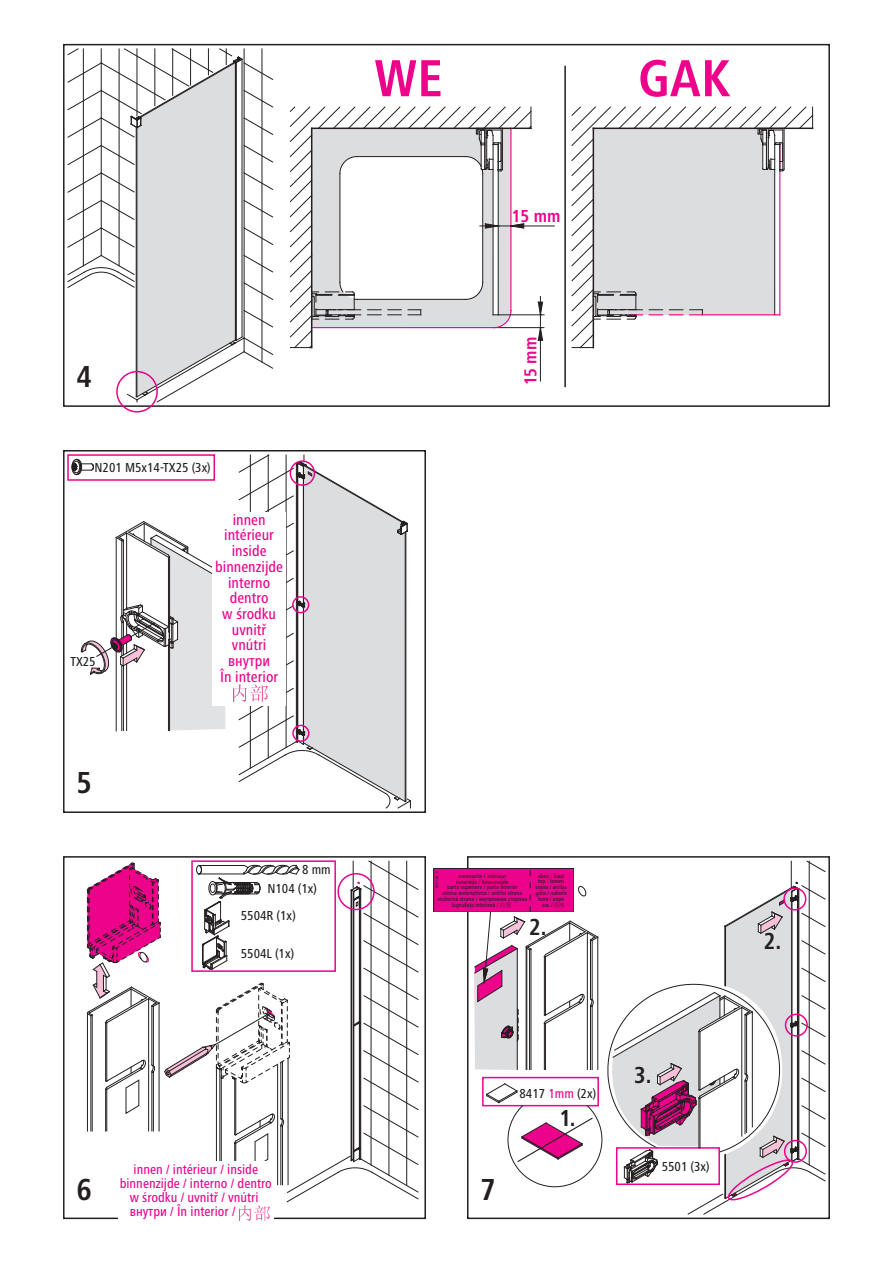
<style>
.page{position:relative;width:893px;height:1263px;background:#fff}
.page>*{position:absolute;margin:0;border:0;box-sizing:border-box;transform-origin:0 0}
.t1{font:700 condensed 54px "Frutiger Next LTW1 G";color:#ed028c}
.t2{font:700 condensed 31.5px "Frutiger Next LTW1 G";color:#231f20}
.t3{font:700 condensed 24px "Frutiger Next LTW1 G";color:#231f20}
.t4{font:700 condensed 18px "Frutiger Next LTW1 G";color:#ed028c}
.t5{font:500 condensed 15.75px/15.8px "Frutiger Next LTW1 G";color:#eb028b;text-align:center}
.t6{font:500 condensed 13.95px "Frutiger Next LTW1 G";color:#eb028b}
.t7{font:500 condensed 13.5px "Frutiger Next LTW1 G";color:#231f20}
.t8{font:500 condensed 6.15px "Frutiger Next LTW1 G";color:#231f20}
.t9{font:500 condensed 3.75px "Frutiger Next LTW1 G";color:#231f20}
.s1{color:#ed028c}
</style>
<div class="page">
<svg style="left:87px;top:861px;width:331px;height:341px"></svg>
<hr style="left:116px;top:651px;width:1px;height:80px;background:#231f20">
<svg style="left:72px;top:459px;width:22px;height:16px"></svg>
<div style="left:67px;top:454px;width:148px;height:27px;border:2px solid #ed028c"></div>
<svg style="left:81px;top:521px;width:145px;height:209px"></svg>
<svg style="left:239px;top:454px;width:172px;height:354px"></svg>
<hr style="left:494px;top:327px;width:50px;height:1px;background:#231f20">
<hr style="left:480px;top:226px;width:74px;height:1px;background:#231f20">
<hr style="left:540px;top:296px;width:1px;height:85px;background:#231f20">
<svg style="left:538px;top:327px;width:5px;height:14px"></svg>
<svg style="left:538px;top:302px;width:5px;height:13px"></svg>
<hr style="left:498px;top:315px;width:46px;height:1px;background:#231f20">
<hr style="left:564px;top:66px;width:2px;height:320px;background:#231f20">
<svg style="left:68px;top:48px;width:205px;height:354px"></svg>
<svg style="left:290px;top:107px;width:242px;height:241px"></svg>
<svg style="left:571px;top:107px;width:242px;height:241px"></svg>
<div style="left:63px;top:450px;width:363px;height:363px;border:2px solid #231f20"></div>
<div style="left:212px;top:512px;width:74px;height:194px;background:#fff"></div>
<img style="left:233px;top:684px;width:34px;height:18px">
<div style="left:292px;top:725px;width:17px;height:17px;border:2px solid #ed028c;border-radius:50%"></div>
<div style="left:292px;top:596px;width:17px;height:17px;border:2px solid #ed028c;border-radius:50%"></div>
<div style="left:290px;top:460px;width:25px;height:26px;border:2px solid #ed028c;border-radius:50%"></div>
<div style="left:63px;top:44px;width:767px;height:363px;border:2px solid #231f20"></div>
<div style="left:116px;top:371px;width:42px;height:41px;border:2px solid #ed028c;border-radius:50%"></div>
<div style="left:63px;top:856px;width:363px;height:363px;border:2px solid #231f20"></div>
<div style="left:467px;top:856px;width:363px;height:363px;border:2px solid #231f20"></div>
<div style="left:434px;top:868px;width:140px;height:44px;background:#ed028c"></div>
<div style="left:434px;top:868px;width:140px;height:44px;border:1px solid #231f20"></div>
<div style="left:337px;top:873px;width:38px;height:37px;border:2px solid #ed028c;border-radius:50%"></div>
<svg style="left:474px;top:861px;width:351px;height:353px"></svg>
<div style="left:118px;top:1161px;width:155px;height:62px;background:#fff"></div>
<img style="left:240px;top:1205px;width:30px;height:15px">
<h1 class="t1" style="left:374px;top:47px;width:70px">WE</h1>
<h1 class="t1" style="left:638px;top:47px;width:94px">GAK</h1>
<h3 class="t4" style="left:512px;top:206px;width:50px">15 mm</h3>
<h2 class="t2" style="left:77px;top:359px;width:17px">4</h2>
<h3 class="t7" style="left:95px;top:459px;width:118px">N201 M5x14-TX25 (3x)</h3>
<h3 class="t7" style="left:70px;top:653px;width:27px">TX25</h3>
<h2 class="t2" style="left:77px;top:765px;width:17px">5</h2>
<h3 class="t5" style="left:215px;top:512px;width:69px">innen intérieur inside binnenzijde interno dentro<br>w środku uvnitř vnútri внутри<br>În interior</h3>
<h3 class="t7" style="left:302px;top:862px;width:30px">8 mm</h3>
<h3 class="t7" style="left:267px;top:881px;width:51px">N104 (1x)</h3>
<h3 class="t7" style="left:241px;top:908px;width:56px">5504R (1x)</h3>
<h3 class="t7" style="left:241px;top:946px;width:55px">5504L (1x)</h3>
<h3 class="t4" style="left:520px;top:385px;width:50px;rotate:-90deg">15 mm</h3>
<p class="t9" style="left:435px;top:888px;width:19px;rotate:-90deg">6901534 - 6.</p>
<p class="t8" style="left:538px;top:872px;width:28px">oben / haut</p>
<p class="t8" style="left:458px;top:872px;width:49px">innenseite / intérieur</p>
<p class="t8" style="left:456px;top:878px;width:54px">innerside / binnenzijde</p>
<p class="t8" style="left:447px;top:884px;width:72px">parte superiore / parte interior</p>
<p class="t8" style="left:442px;top:890px;width:81px">strona wewnętrzna / vnitřní strana</p>
<p class="t8" style="left:437px;top:896px;width:92px">vnútorná strana / внутренная сторона</p>
<p class="t8" style="left:452px;top:901px;width:48px">Suprafața interioră /</p>
<p class="t8" style="left:538px;top:878px;width:28px">top / boven</p>
<p class="t8" style="left:535px;top:884px;width:33px">sopra / arriba</p>
<p class="t8" style="left:535px;top:890px;width:33px">góra / nahoře</p>
<p class="t8" style="left:538px;top:895px;width:27px">hore / верх</p>
<p class="t8" style="left:542px;top:901px;width:12px">sus /</p>
<h3 class="t3" style="left:529px;top:913px;width:19px">2.</h3>
<h3 class="t6" style="left:134px;top:1161px;width:126px">innen / intérieur / inside</h3>
<h3 class="t6" style="left:120px;top:1175px;width:154px">binnenzijde / interno / dentro</h3>
<h3 class="t6" style="left:130px;top:1189px;width:130px">w środku / uvnitř / vnútri</h3>
<h3 class="t6" style="left:130px;top:1203px;width:107px">внутри / În interior /</h3>
<h2 class="t2" style="left:77px;top:1171px;width:17px">6</h2>
<h2 class="t2" style="left:480px;top:1171px;width:17px">7</h2>
<h3 class="t7" style="left:520px;top:1085px;width:78px">8417 <span class="s1">1mm</span> (2x)</h3>
<h3 class="t3" style="left:559px;top:1104px;width:18px">1.</h3>
<h3 class="t3" style="left:634px;top:1061px;width:19px">3.</h3>
<h3 class="t7" style="left:662px;top:1158px;width:49px">5501 (3x)</h3>
<h3 class="t3" style="left:764px;top:927px;width:19px">2.</h3>
</div>
